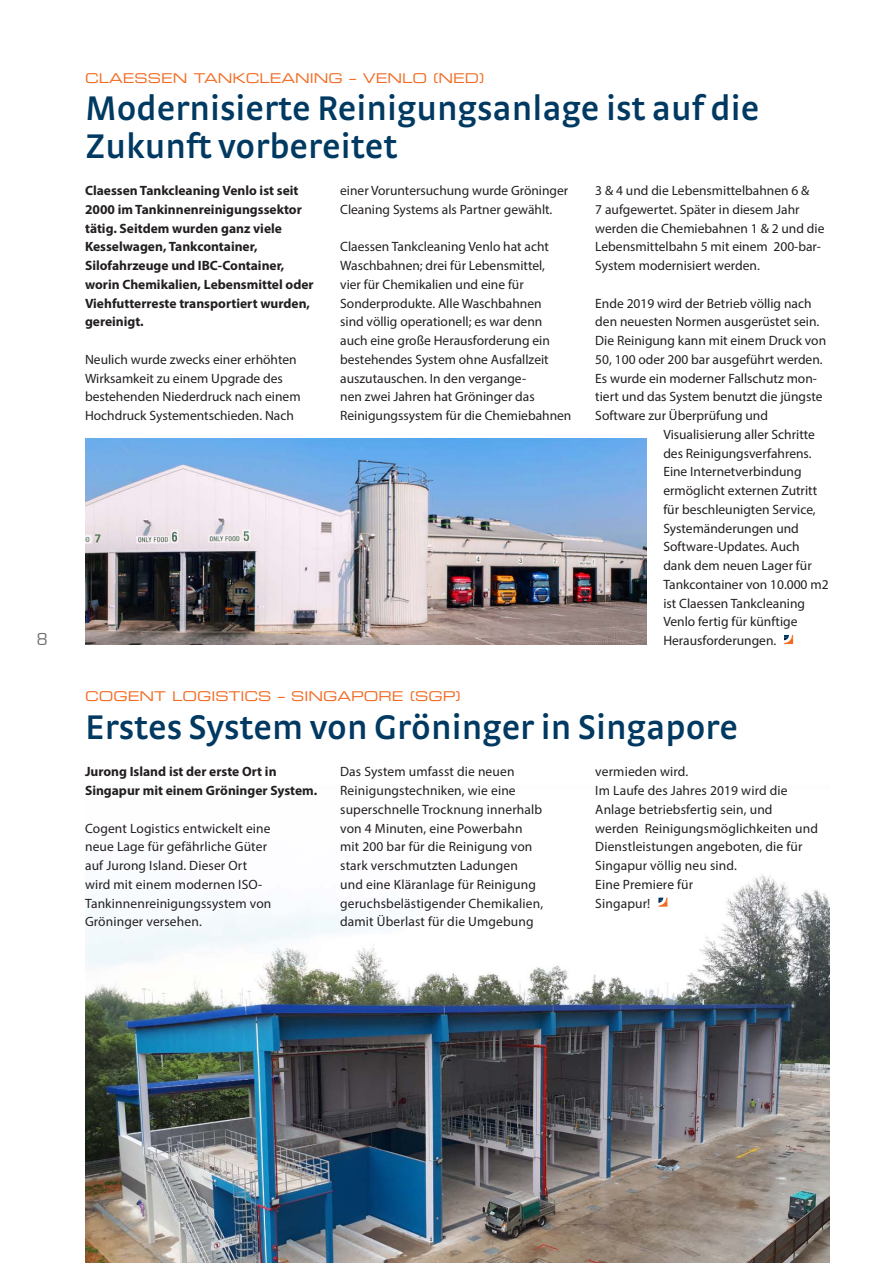
<style>
.page{position:relative;width:893px;height:1263px;background:#fff}
.page>*{position:absolute;margin:0;border:0;box-sizing:border-box;transform-origin:0 0}
.nieuw_-_kop_blauw{font:600 36px/37.5px "Strada OT";color:#003961}
.t1{font:18px "Eurostile";color:#6c6d70}
.brood{font:13.5px/18.8px "Myriad Pro";color:#231f20}
.intro{font:13.5px/18.8px "Myriad Pro";letter-spacing:.01em;color:#231f20}
.intro-2{font:700 13.5px/18.8px "Myriad Pro";color:#231f20}
.nieuw_-_kop_kapitale{font:13.5px "Eurostile LT Std Ex 2";color:#f36a21}
</style>
<div class="page">
<img style="left:85px;top:439px;width:561px;height:205px">
<img style="left:85px;top:874px;width:744px;height:389px">
<svg style="left:784px;top:635px;width:10px;height:10px"></svg>
<svg style="left:657px;top:896px;width:12px;height:12px"></svg>
<h2 class="t1" style="left:37px;top:629px;width:13px">8</h2>
<p class="nieuw_-_kop_kapitale" style="left:85px;top:68px;width:401px">CLAESSEN TANKCLEANING – VENLO (NED)</p>
<p class="nieuw_-_kop_blauw" style="left:85px;top:89px;width:676px">Modernisierte Reinigungsanlage ist auf die<br>Zukunft vorbereitet</p>
<p class="intro-2" style="left:85px;top:181px;width:230px">Claessen Tankcleaning Venlo ist seit 2000 im Tankinnenreinigungssektor tätig. Seitdem wurden ganz viele Kesselwagen, Tankcontainer, Silofahrzeuge und IBC-Container, worin Chemikalien, Lebensmittel oder Viehfutterreste transportiert wurden, gereinigt.</p>
<p class="brood" style="left:85px;top:350px;width:217px">Neulich wurde zwecks einer erhöhten Wirksamkeit zu einem Upgrade des bestehenden Niederdruck nach einem Hochdruck Systementschieden. Nach</p>
<p class="brood" style="left:340px;top:181px;width:230px">einer Voruntersuchung wurde Gröninger<br>Cleaning Systems als Partner gewählt.</p>
<p class="brood" style="left:340px;top:237px;width:233px">Claessen Tankcleaning Venlo hat acht Waschbahnen; drei für Lebensmittel,<br>vier für Chemikalien und eine für Sonderprodukte. Alle Waschbahnen<br>sind völlig operationell; es war denn auch eine große Herausforderung ein bestehendes System ohne Ausfallzeit auszutauschen. In den vergange-<br>nen zwei Jahren hat Gröninger das Reinigungssystem für die Chemiebahnen</p>
<p class="brood" style="left:595px;top:181px;width:231px">3 &amp; 4 und die Lebensmittelbahnen 6 &amp;<br>7 aufgewertet. Später in diesem Jahr werden die Chemiebahnen 1 &amp; 2 und die Lebensmittelbahn 5 mit einem 200-bar-System modernisiert werden.</p>
<p class="brood" style="left:595px;top:293px;width:218px">Ende 2019 wird der Betrieb völlig nach</p>
<p class="brood" style="left:595px;top:312px;width:226px">den neuesten Normen ausgerüstet sein.</p>
<p class="brood" style="left:595px;top:331px;width:232px">Die Reinigung kann mit einem Druck von</p>
<p class="brood" style="left:595px;top:350px;width:229px">50, 100 oder 200 bar ausgeführt werden.</p>
<p class="brood" style="left:595px;top:368px;width:223px">Es wurde ein moderner Fallschutz mon-</p>
<p class="brood" style="left:595px;top:387px;width:229px">tiert und das System benutzt die jüngste</p>
<p class="brood" style="left:595px;top:406px;width:174px">Software zur Überprüfung und</p>
<p class="brood" style="left:663px;top:425px;width:153px">Visualisierung aller Schritte</p>
<p class="brood" style="left:663px;top:443px;width:150px">des Reinigungsverfahrens.</p>
<p class="brood" style="left:663px;top:462px;width:140px">Eine Internetverbindung</p>
<p class="brood" style="left:663px;top:481px;width:155px">ermöglicht externen Zutritt</p>
<p class="brood" style="left:663px;top:500px;width:154px">für beschleunigten Service,</p>
<p class="brood" style="left:663px;top:518px;width:137px">Systemänderungen und</p>
<p class="brood" style="left:663px;top:537px;width:138px">Software-Updates. Auch</p>
<p class="brood" style="left:663px;top:556px;width:150px">dank dem neuen Lager für</p>
<p class="brood" style="left:663px;top:575px;width:167px">Tankcontainer von 10.000 m2</p>
<p class="brood" style="left:663px;top:593px;width:143px">ist Claessen Tankcleaning</p>
<p class="brood" style="left:663px;top:612px;width:136px">Venlo fertig für künftige</p>
<p class="brood" style="left:663px;top:631px;width:114px">Herausforderungen.</p>
<p class="nieuw_-_kop_kapitale" style="left:85px;top:687px;width:377px">COGENT LOGISTICS – SINGAPORE (SGP)</p>
<p class="nieuw_-_kop_blauw" style="left:85px;top:708px;width:655px">Erstes System von Gröninger in Singapore</p>
<p class="intro-2" style="left:85px;top:762px;width:234px">Jurong Island ist der erste Ort in<br>Singapur mit einem Gröninger System.</p>
<p class="intro" style="left:85px;top:818px;width:188px">Cogent Logistics entwickelt eine neue Lage für gefährliche Güter auf Jurong Island. Dieser Ort wird mit einem modernen ISO-<br>Tankinnenreinigungssystem von<br>Gröninger versehen.</p>
<p class="intro" style="left:340px;top:762px;width:204px">Das System umfasst die neuen<br>Reinigungstechniken, wie eine superschnelle Trocknung innerhalb von 4 Minuten, eine Powerbahn mit 200 bar für die Reinigung von stark verschmutzten Ladungen und eine Kläranlage für Reinigung geruchsbelästigender Chemikalien, damit Überlast für die Umgebung</p>
<p class="intro" style="left:595px;top:762px;width:95px">vermieden wird.</p>
<p class="intro" style="left:595px;top:781px;width:224px">Im Laufe des Jahres 2019 wird die Anlage betriebsfertig sein, und werden Reinigungsmöglichkeiten und Dienstleistungen angeboten, die für Singapur völlig neu sind.</p>
<p class="intro" style="left:595px;top:875px;width:99px">Eine Premiere für<br>Singapur!</p>
</div>
